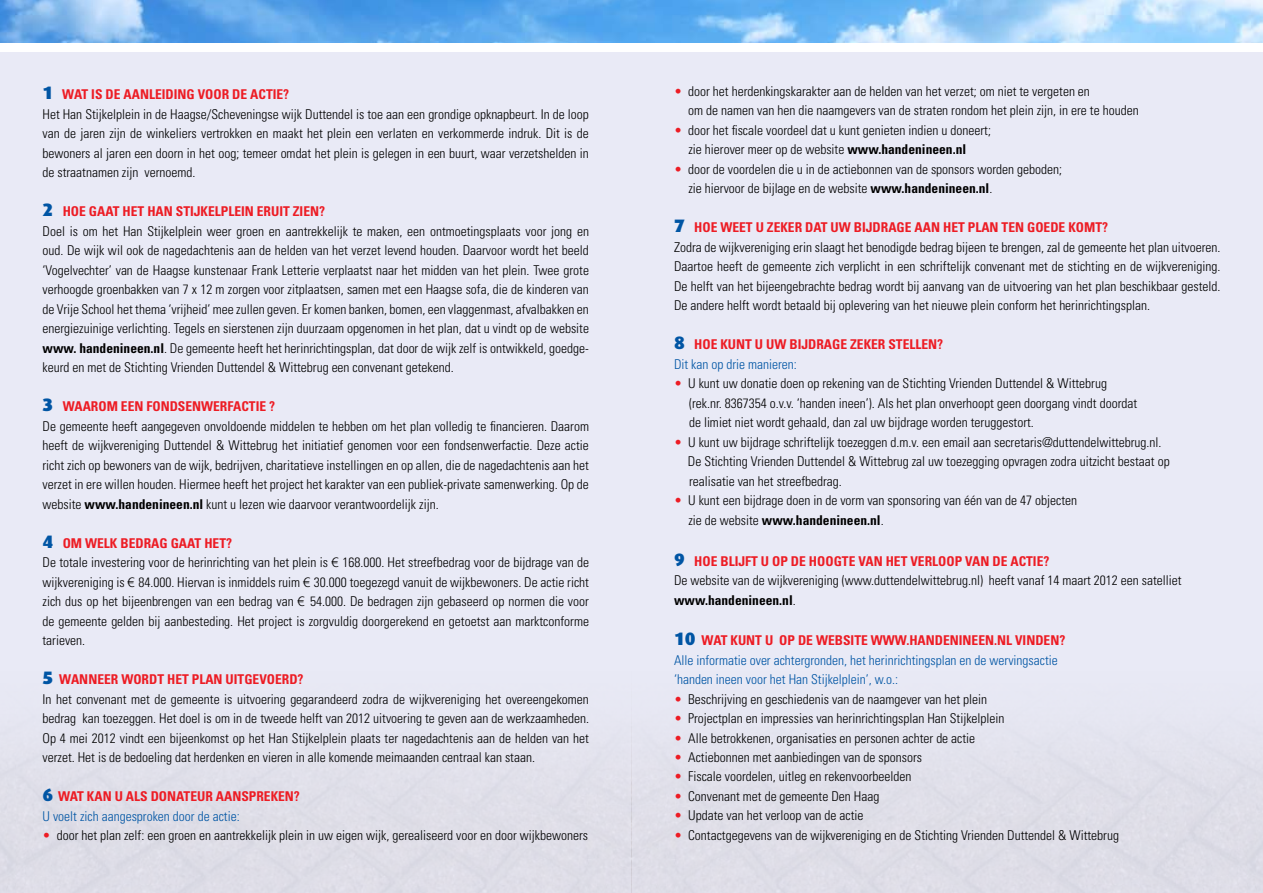
<style>
.page{position:relative;width:1263px;height:893px;background:#fff}
.page>*{position:absolute;margin:0;border:0;box-sizing:border-box;transform-origin:0 0}
.t1{font:300 condensed 13.5px/19.5px "Univers";color:#000}
.t2{font:300 condensed 13.5px/19.5px "Univers";color:#0055a4}
.t3{font:700 condensed 13.5px/19.5px "Univers";color:#ed1c24}
.s1{font-family:"Dax";font-weight:900;font-stretch:normal;font-size:18px;color:#0055a4}
.s2{font-weight:700;color:#ed1c24}
.s3{font-weight:700}
.s4{font-family:"Arial MT Std";font-stretch:normal}
.s5{font-family:"Dax";font-weight:900;font-stretch:normal;font-size:18px}
.s6{color:#ed1c24}
.s7{font-weight:300;color:#0055a4}
</style>
<div class="page">
<div style="left:0;top:52px;width:631px;height:841px;background:#e9eaf6"></div>
<div style="left:631px;top:52px;width:632px;height:841px;background:#e9eaf6"></div>
<img style="left:0;top:0;width:1263px;height:43px">
<p class="t1" style="left:43px;top:85px;width:548px"><span class="s1">1</span> <span class="s2">WAT IS DE AANLEIDING VOOR DE ACTIE?<br></span>Het Han Stijkelplein in de Haagse/Scheveningse wijk Duttendel is toe aan een grondige opknapbeurt. In de loop van de jaren zijn de winkeliers vertrokken en maakt het plein een verlaten en verkommerde indruk. Dit is de bewoners al jaren een doorn in het oog; temeer omdat het plein is gelegen in een buurt, waar verzetshelden in de straatnamen zijn vernoemd.</p>
<p class="t1" style="left:43px;top:202px;width:548px"><span class="s1">2</span> <span class="s2">HOE GAAT HET HAN STIJKELPLEIN ERUIT ZIEN?<br></span>Doel is om het Han Stijkelplein weer groen en aantrekkelijk te maken, een ontmoetingsplaats voor jong en oud. De wijk wil ook de nagedachtenis aan de helden van het verzet levend houden. Daarvoor wordt het beeld ‘Vogelvechter’ van de Haagse kunstenaar Frank Letterie verplaatst naar het midden van het plein. Twee grote verhoogde groenbakken van 7 x 12 m zorgen voor zitplaatsen, samen met een Haagse sofa, die de kinderen van de Vrije School het thema ‘vrijheid’ mee zullen geven. Er komen banken, bomen, een vlaggenmast, afvalbakken en energiezuinige verlichting. Tegels en sierstenen zijn duurzaam opgenomen in het plan, dat u vindt op de website <span class="s3">WWW. HANDENINEEN.NL</span>. De gemeente heeft het herinrichtingsplan, dat door de wijk zelf is ontwikkeld, goedge&shy;keurd en met de Stichting Vrienden Duttendel &amp; Wittebrug een convenant getekend.</p>
<p class="t1" style="left:43px;top:397px;width:548px"><span class="s1">3</span> <span class="s2">WAAROM EEN FONDSENWERFACTIE ?<br></span>De gemeente heeft aangegeven onvoldoende middelen te hebben om het plan volledig te financieren. Daarom heeft de wijkvereniging Duttendel &amp; Wittebrug het initiatief genomen voor een fondsenwerfactie. Deze actie richt zich op bewoners van de wijk, bedrijven, charitatieve instellingen en op allen, die de nagedachtenis aan het verzet in ere willen houden. Hiermee heeft het project het karakter van een publiek-private samenwerking. Op de website <span class="s3">WWW.HANDENINEEN.NL</span> kunt u lezen wie daarvoor verantwoordelijk zijn.</p>
<p class="t1" style="left:43px;top:533px;width:548px"><span class="s1">4</span> <span class="s2">OM WELK BEDRAG GAAT HET?<br></span>De totale investering voor de herinrichting van het plein is <span class="s4">€</span> 168.000. Het streefbedrag voor de bijdrage van de wijkvereniging is <span class="s4">€</span> 84.000. Hiervan is inmiddels ruim <span class="s4">€</span> 30.000 toegezegd vanuit de wijkbewoners. De actie richt zich dus op het bijeenbrengen van een bedrag van <span class="s4">€</span> 54.000. De bedragen zijn gebaseerd op normen die voor de gemeente gelden bij aanbesteding. Het project is zorgvuldig doorgerekend en getoetst aan marktconforme tarieven.</p>
<p class="t1" style="left:43px;top:670px;width:548px"><span class="s1">5</span> <span class="s2">WANNEER WORDT HET PLAN UITGEVOERD?<br></span>In het convenant met de gemeente is uitvoering gegarandeerd zodra de wijkvereniging het overeengekomen bedrag kan toezeggen. Het doel is om in de tweede helft van 2012 uitvoering te geven aan de werkzaamheden.<br>Op 4 mei 2012 vindt een bijeenkomst op het Han Stijkelplein plaats ter nagedachtenis aan de helden van het verzet. Het is de bedoeling dat herdenken en vieren in alle komende meimaanden centraal kan staan.</p>
<p class="t2" style="left:43px;top:787px;width:259px"><span class="s5">6</span> <span class="s2">WAT KAN U ALS DONATEUR AANSPREKEN?<br></span>U voelt zich aangesproken door de actie:</p>
<p class="t1" style="left:43px;top:826px;width:547px"><span class="s6">•</span> door het plan zelf: een groen en aantrekkelijk plein in uw eigen wijk, gerealiseerd voor en door wijkbewoners</p>
<p class="t1" style="left:688px;top:81px;width:452px;text-indent:-14px"><span class="s6">•</span> door het herdenkingskarakter aan de helden van het verzet; om niet te vergeten en<br>om de namen van hen die naamgevers van de straten rondom het plein zijn, in ere te houden</p>
<p class="t1" style="left:688px;top:120px;width:304px;text-indent:-14px"><span class="s6">•</span> door het fiscale voordeel dat u kunt genieten indien u doneert; zie hierover meer op de website <span class="s3">WWW.HANDENINEEN.NL</span></p>
<p class="t1" style="left:688px;top:159px;width:375px;text-indent:-14px"><span class="s6">•</span> door de voordelen die u in de actiebonnen van de sponsors worden geboden; zie hiervoor de bijlage en de website <span class="s3">WWW.HANDENINEEN.NL</span>.</p>
<p class="t1" style="left:674px;top:218px;width:548px"><span class="s1">7</span> <span class="s2">HOE WEET U ZEKER DAT UW BIJDRAGE AAN HET PLAN TEN GOEDE KOMT?<br></span>Zodra de wijkvereniging erin slaagt het benodigde bedrag bijeen te brengen, zal de gemeente het plan uitvoeren.<br>Daartoe heeft de gemeente zich verplicht in een schriftelijk convenant met de stichting en de wijkvereniging.<br>De helft van het bijeengebrachte bedrag wordt bij aanvang van de uitvoering van het plan beschikbaar gesteld.<br>De andere helft wordt betaald bij oplevering van het nieuwe plein conform het herinrichtingsplan.</p>
<p class="t3" style="left:674px;top:335px;width:271px"><span class="s1">8</span> HOE KUNT U UW BIJDRAGE ZEKER STELLEN?<br><span class="s7">Dit kan op drie manieren:</span></p>
<p class="t1" style="left:689px;top:374px;width:450px;text-indent:-15px"><span class="s6">•</span> U kunt uw donatie doen op rekening van de Stichting Vrienden Duttendel &amp; Wittebrug (rek.nr. 8367354 o.v.v. ‘handen ineen’). Als het plan onverhoopt geen doorgang vindt doordat de limiet niet wordt gehaald, dan zal uw bijdrage worden teruggestort.</p>
<p class="t1" style="left:688px;top:432px;width:483px;text-indent:-14px"><span class="s6">•</span> U kunt uw bijdrage schriftelijk toezeggen d.m.v. een email aan secretaris@duttendelwittebrug.nl.<br>De Stichting Vrienden Duttendel &amp; Wittebrug zal uw toezegging opvragen zodra uitzicht bestaat op realisatie van het streefbedrag.</p>
<p class="t1" style="left:688px;top:491px;width:390px;text-indent:-14px"><span class="s6">•</span> U kunt een bijdrage doen in de vorm van sponsoring van één van de 47 objecten zie de website <span class="s3">WWW.HANDENINEEN.NL</span>.</p>
<p class="t1" style="left:674px;top:551px;width:509px"><span class="s1">9</span> <span class="s2">HOE BLIJFT U OP DE HOOGTE VAN HET VERLOOP VAN DE ACTIE?<br></span>De website van de wijkvereniging (www.duttendelwittebrug.nl) heeft vanaf 14 maart 2012 een satelliet<br><span class="s3">WWW.HANDENINEEN.NL</span>.</p>
<p class="t2" style="left:674px;top:630px;width:393px"><span class="s5">10</span> <span class="s2">WAT KUNT U OP DE WEBSITE WWW.HANDENINEEN.NL VINDEN?<br></span>Alle informatie over achtergronden, het herinrichtingsplan en de wervingsactie ‘handen ineen voor het Han Stijkelplein’, w.o.:</p>
<p class="t1" style="left:674px;top:689px;width:315px"><span class="s6">•</span> Beschrijving en geschiedenis van de naamgever van het plein</p>
<p class="t1" style="left:674px;top:708px;width:332px"><span class="s6">•</span> Projectplan en impressies van herinrichtingsplan Han Stijkelplein</p>
<p class="t1" style="left:674px;top:728px;width:303px"><span class="s6">•</span> Alle betrokkenen, organisaties en personen achter de actie</p>
<p class="t1" style="left:674px;top:747px;width:250px"><span class="s6">•</span> Actiebonnen met aanbiedingen van de sponsors</p>
<p class="t1" style="left:674px;top:767px;width:239px"><span class="s6">•</span> Fiscale voordelen, uitleg en rekenvoorbeelden</p>
<p class="t1" style="left:674px;top:786px;width:207px"><span class="s6">•</span> Convenant met de gemeente Den Haag</p>
<p class="t1" style="left:674px;top:806px;width:191px"><span class="s6">•</span> Update van het verloop van de actie</p>
<p class="t1" style="left:674px;top:825px;width:446px"><span class="s6">•</span> Contactgegevens van de wijkvereniging en de Stichting Vrienden Duttendel &amp; Wittebrug</p>
</div>
